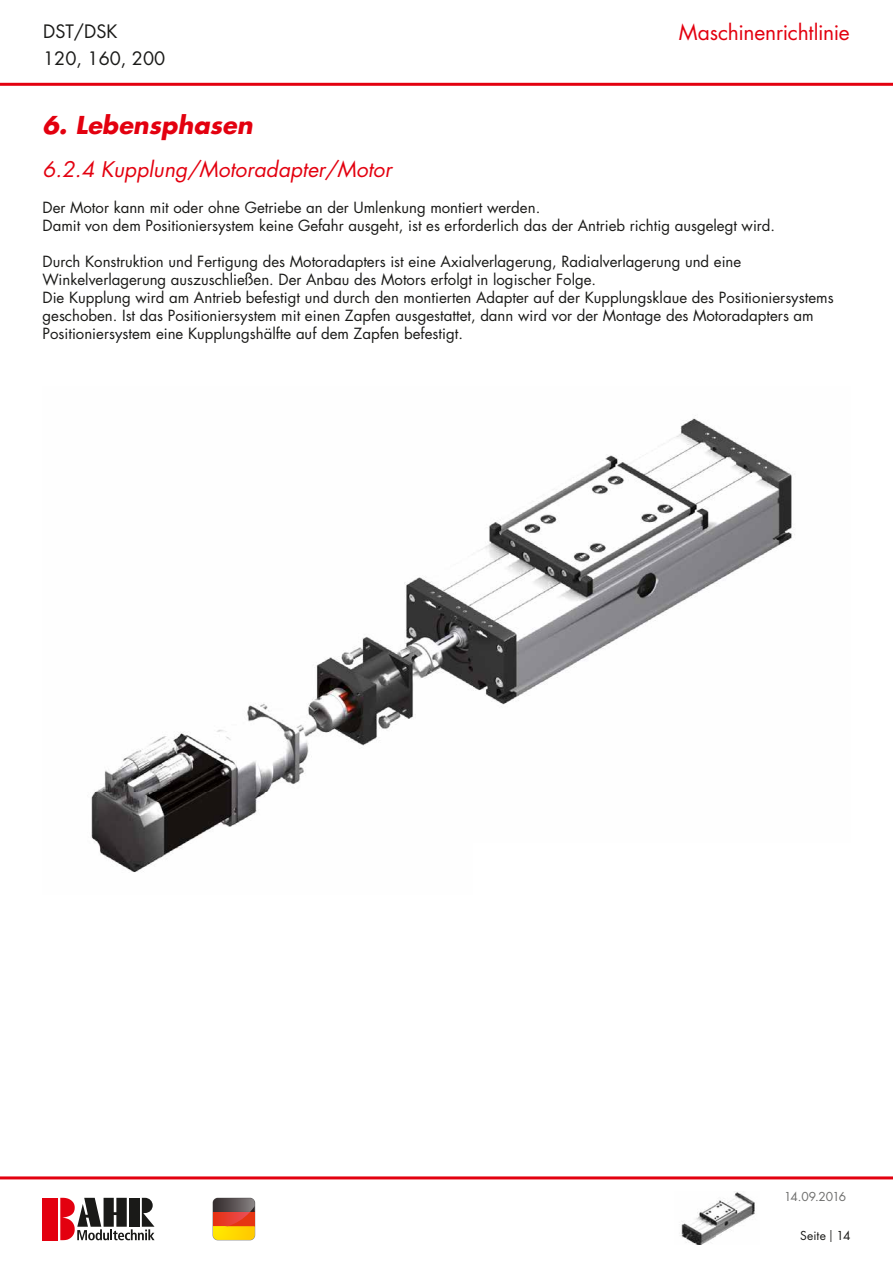
<style>
.page{position:relative;width:893px;height:1263px;background:#fff}
.page>*{position:absolute;margin:0;border:0;box-sizing:border-box;transform-origin:0 0}
.t1{font:italic 700 24px "Futura";color:#e3000f}
.t2{font:italic 21px "Futura";color:#e3000f}
.t3{font:21px "Futura";letter-spacing:-.015em;color:#e3000f}
.t4{font:18px "Futura";color:#1a1a18}
.t5{font:15px/18px "Futura";color:#1a1a18}
.t6{font:12px "Futura";letter-spacing:-.07em;color:#6f6f6e}
.t7{font:12px "Futura";letter-spacing:.005em;color:#1a1a18}
.s1{font-family:"Minion Pro"}
</style>
<div class="page">
<hr style="left:0;top:1176px;width:893px;height:3px;background:#e3000f">
<hr style="left:0;top:83px;width:893px;height:3px;background:#e3000f">
<div style="left:43px;top:1198px;width:15px;height:42px;background:#e3000f"></div>
<svg style="left:60px;top:1198px;width:95px;height:42px"></svg>
<img style="left:681px;top:1192px;width:74px;height:53px">
<svg style="left:213px;top:1198px;width:42px;height:42px;background:#bf762a"></svg>
<img style="left:91px;top:415px;width:704px;height:457px">
<p class="t4" style="left:43px;top:20px;width:76px">DST/DSK</p>
<h2 class="t3" style="left:679px;top:19px;width:172px">Maschinenrichtlinie</h2>
<p class="t4" style="left:43px;top:47px;width:123px">120, 160, 200</p>
<h1 class="t1" style="left:43px;top:109px;width:212px">6. Lebensphasen</h1>
<h2 class="t2" style="left:43px;top:156px;width:351px">6.2.4 Kupplung/Motoradapter/Motor</h2>
<p class="t5" style="left:43px;top:199px;width:734px">Der Motor kann mit oder ohne Getriebe an der Umlenkung montiert werden.<br>Damit von dem Positioniersystem keine Gefahr ausgeht, ist es erforderlich das der Antrieb richtig ausgelegt wird.</p>
<p class="t5" style="left:43px;top:253px;width:793px">Durch Konstruktion und Fertigung des Motoradapters ist eine Axialverlagerung, Radialverlagerung und eine Winkelverlagerung auszuschließen. Der Anbau des Motors erfolgt in logischer Folge.<br>Die Kupplung wird am Antrieb befestigt und durch den montierten Adapter auf der Kupplungsklaue des Positioniersystems geschoben. Ist das Positioniersystem mit einen Zapfen ausgestattet, dann wird vor der Montage des Motoradapters am Positioniersystem eine Kupplungshälfte auf dem Zapfen befestigt.</p>
<p class="t6" style="left:784px;top:1189px;width:64px">14.09.2016</p>
<p class="t7" style="left:800px;top:1227px;width:52px">Seite <span class="s1">|</span> 14</p>
</div>
